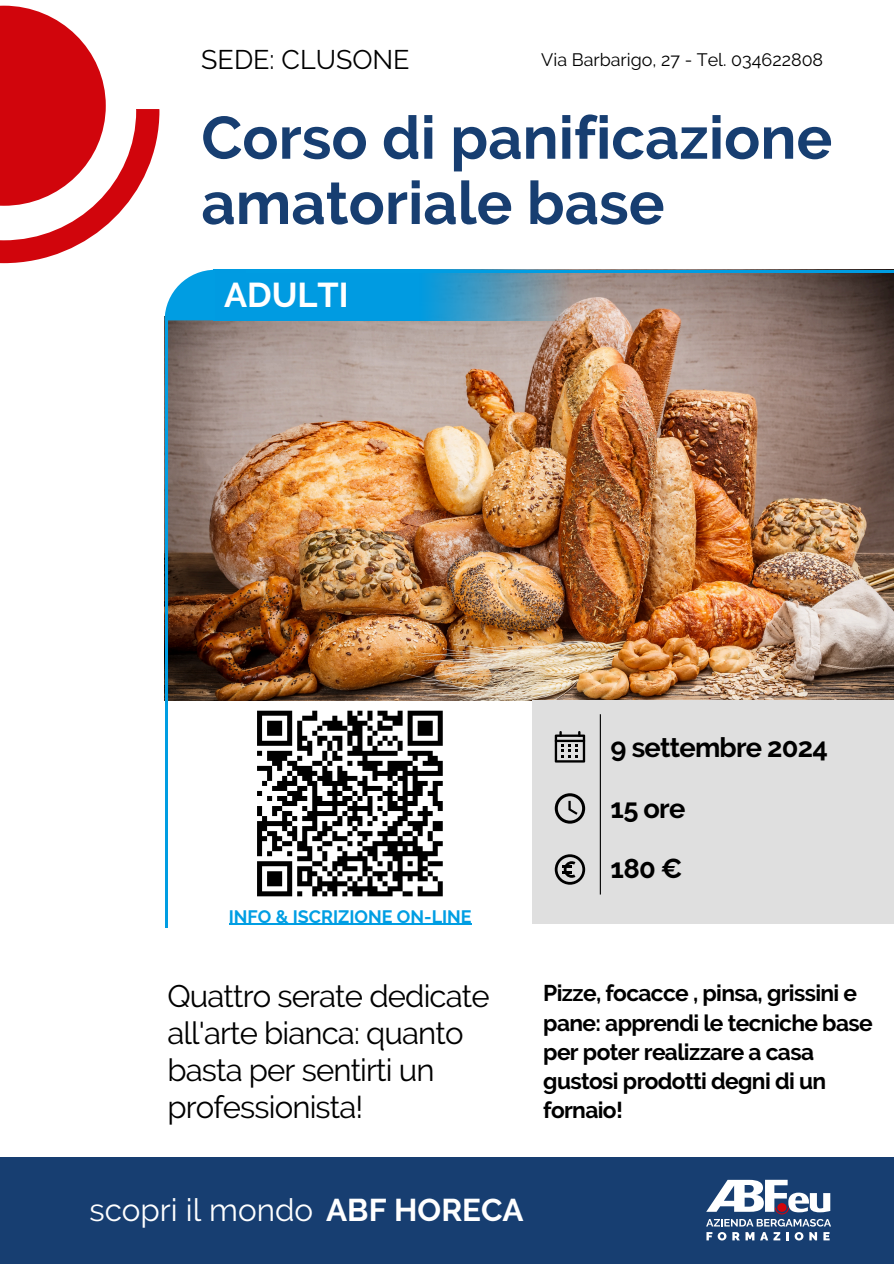
<style>
.page{position:relative;width:894px;height:1264px;background:#fff}
.page>*{position:absolute;margin:0;border:0;box-sizing:border-box;transform-origin:0 0}
.t1{font:700 59.7px/65.2px "Raleway";color:#173e71}
.t2{font:700 34.35px "Raleway";color:#fff}
.t3{font:31.35px "Raleway";color:#fff}
.t4{font:31.05px/37px "Raleway";letter-spacing:-.03em;color:#000}
.t5{font:700 27.3px "Raleway";letter-spacing:-.03em;color:#000}
.t6{font:26.85px "Raleway";color:#000}
.t7{font:700 22.65px/29.2px "Raleway";letter-spacing:-.03em;color:#000}
.t8{font:18px "Raleway";color:#000}
.t9{font:700 17.85px "Raleway";color:#009ee3}
.s1{font-weight:700}
</style>
<div class="page">
<svg style="left:0;top:6px;width:159px;height:257px"></svg>
<img style="left:167px;top:272px;width:725px;height:429px">
<img style="left:215px;top:270px;width:368px;height:50px">
<svg style="left:165px;top:270px;width:50px;height:50px"></svg>
<hr style="left:165px;top:320px;width:2px;height:607px;background:#009de2">
<hr style="left:246px;top:270px;width:647px;height:2px;background:#009de2">
<div style="left:0;top:1156px;width:893px;height:107px;background:#173e71"></div>
<svg style="left:706px;top:1179px;width:124px;height:61px"></svg>
<div style="left:532px;top:700px;width:361px;height:224px;background:#dfdfdf"></div>
<hr style="left:599px;top:714px;width:1px;height:180px;background:#000">
<svg style="left:554px;top:731px;width:31px;height:31px"></svg>
<svg style="left:554px;top:793px;width:31px;height:30px"></svg>
<svg style="left:554px;top:854px;width:31px;height:30px"></svg>
<hr style="left:229px;top:923px;width:242px;height:1px;background:#009ee3">
<div style="left:247px;top:700px;width:205px;height:206px;background:#fff"></div>
<svg style="left:257px;top:710px;width:186px;height:187px"></svg>
<h5 class="t6" style="left:201px;top:44px;width:210px">SEDE: CLUSONE</h5>
<h5 class="t8" style="left:541px;top:49px;width:283px">Via Barbarigo, 27 - Tel. 034622808</h5>
<p class="t1" style="left:201px;top:105px;width:632px">Corso di panificazione amatoriale base</p>
<p class="t2" style="left:224px;top:274px;width:126px">ADULTI</p>
<h2 class="t9" style="left:229px;top:905px;width:244px">INFO &amp; ISCRIZIONE ON-LINE</h2>
<p class="t4" style="left:167px;top:977px;width:324px">Quattro serate dedicate all'arte bianca: quanto basta per sentirti un professionista!</p>
<p class="t5" style="left:610px;top:731px;width:219px">9 settembre 2024</p>
<p class="t5" style="left:610px;top:792px;width:76px">15 ore</p>
<p class="t5" style="left:610px;top:852px;width:73px">180 €</p>
<p class="t7" style="left:543px;top:978px;width:331px">Pizze, focacce , pinsa, grissini e pane: apprendi le tecniche base per poter realizzare a casa gustosi prodotti degni di un fornaio!</p>
<h1 class="t3" style="left:89px;top:1191px;width:435px">scopri il mondo <span class="s1">ABF HORECA</span></h1>
</div>
